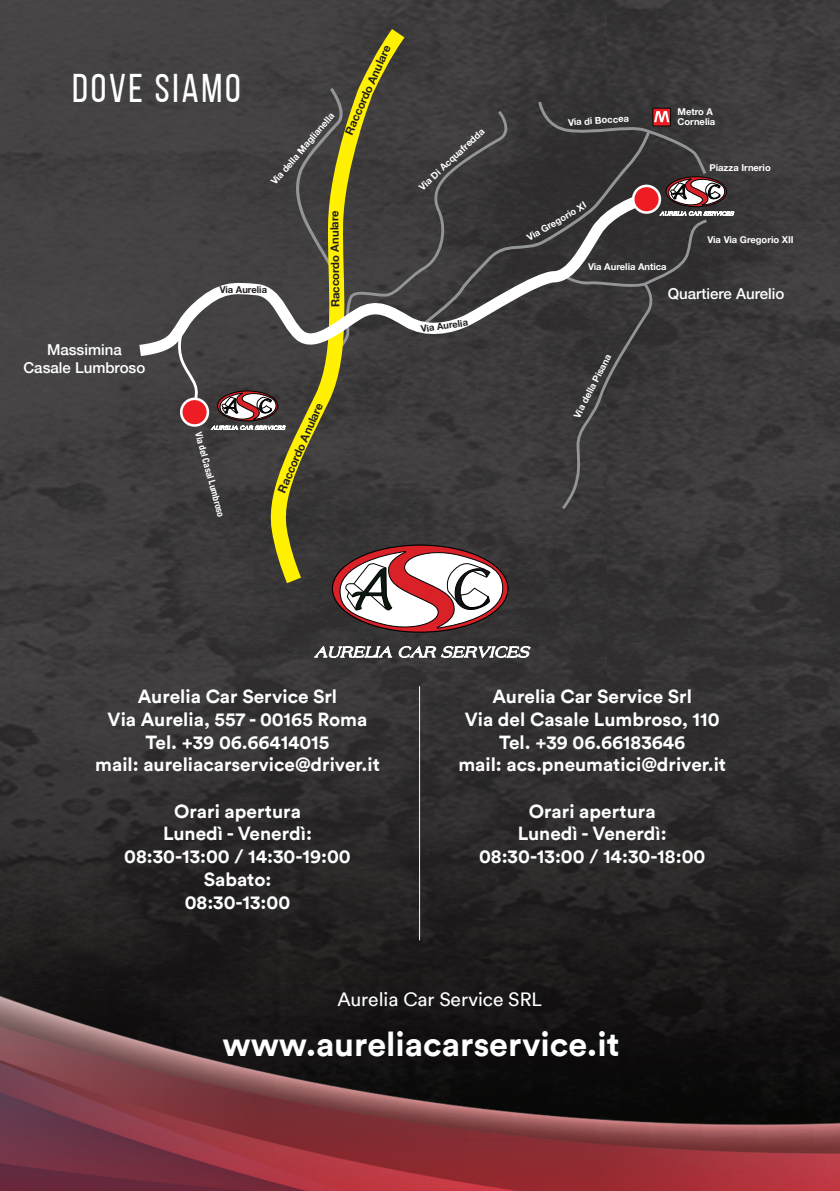
<style>
.page{position:relative;width:840px;height:1191px;background:#fff}
.page>*{position:absolute;margin:0;border:0;box-sizing:border-box;transform-origin:0 0}
.t1{font:40px "Bebas Neue";letter-spacing:.07em;color:#fff}
.t2{font:700 34px "Circular";color:#fff}
.t3{font:19.2px "Circular";color:#fff}
.t4{font:700 19px "Circular";color:#fff}
.t5{font:500 15px/18px "Helvetica Neue";color:#fff;text-align:center}
.t6{font:700 11.2px "Helvetica Neue";color:#231f20}
.t7{font:700 9.4px/10.4px "Helvetica Neue";color:#fff}
.t8{font:700 9.4px "Helvetica Neue";color:#231f20}
.t9{font:700 condensed 9.4px "Helvetica Neue";color:#fff}
</style>
<div class="page">
<img style="left:0;top:0;width:839px;height:1191px">
<svg style="left:332px;top:545px;width:175px;height:87px"></svg>
<svg style="left:312px;top:638px;width:219px;height:22px"></svg>
<svg style="left:339px;top:550px;width:164px;height:79px"></svg>
<svg style="left:300px;top:988px;width:22px;height:22px"></svg>
<svg style="left:176px;top:363px;width:24px;height:41px"></svg>
<div style="left:180px;top:397px;width:29px;height:30px;background:#ee1d23;border:3px solid #fff;border-radius:50%"></div>
<svg style="left:514px;top:128px;width:22px;height:63px"></svg>
<svg style="left:419px;top:109px;width:95px;height:82px;background:#403e3e"></svg>
<svg style="left:269px;top:22px;width:150px;height:569px;background:#585139"></svg>
<div style="left:217px;top:391px;width:61px;height:30px;border:1px solid #010101;border-radius:50%"></div>
<svg style="left:211px;top:393px;width:75px;height:39px"></svg>
<svg style="left:536px;top:99px;width:198px;height:413px;background:#3e3b3b"></svg>
<svg style="left:127px;top:191px;width:519px;height:172px;background:#52504a"></svg>
<div style="left:633px;top:186px;width:26px;height:26px;background:#ee1d23;border-radius:50%"></div>
<div style="left:631px;top:185px;width:29px;height:29px;border:3px solid #fff;border-radius:50%"></div>
<hr style="left:419px;top:686px;width:1px;height:254px;background:#fff">
<p class="t6" style="left:340px;top:130px;width:98px;rotate:-66deg">Raccordo Anulare</p>
<p class="t1" style="left:72px;top:67px;width:170px">DOVE SIAMO</p>
<p class="t7" style="left:269px;top:180px;width:93px;rotate:-49deg">Via della Maglianella</p>
<p class="t6" style="left:327px;top:307px;width:98px;rotate:-91deg">Raccordo Anulare</p>
<p class="t8" style="left:219px;top:282px;width:49px;rotate:-1deg">Via Aurelia</p>
<p class="t5" style="left:23px;top:339px;width:123px">Massimina<br>Casale Lumbroso</p>
<p class="t9" style="left:206px;top:430px;width:89px;rotate:75deg">Via del Casal Lumbroso</p>
<p class="t6" style="left:273px;top:489px;width:98px;rotate:-67deg">Raccordo Anulare</p>
<p class="t7" style="left:417px;top:184px;width:87px;rotate:-43deg">Via Di Acquafredda</p>
<p class="t8" style="left:420px;top:322px;width:49px;rotate:-8deg">Via Aurelia</p>
<p class="t7" style="left:567px;top:117px;width:62px;rotate:-4deg">Via di Boccea</p>
<p class="t7" style="left:677px;top:107px;width:39px">Metro A<br>Cornelia</p>
<p class="t7" style="left:709px;top:162px;width:63px">Piazza Irnerio</p>
<p class="t7" style="left:525px;top:234px;width:69px;rotate:-31deg">Via Gregorio XI</p>
<p class="t7" style="left:587px;top:261px;width:80px">Via Aurelia Antica</p>
<p class="t7" style="left:707px;top:234px;width:88px">Via Via Gregorio XII</p>
<p class="t7" style="left:572px;top:415px;width:72px;rotate:-63deg">Via della Pisana</p>
<p class="t5" style="left:667px;top:284px;width:118px">Quartiere Aurelio</p>
<p class="t4" style="left:138px;top:684px;width:201px">Aurelia Car Service Srl</p>
<p class="t4" style="left:108px;top:707px;width:261px">Via Aurelia, 557 - 00165 Roma</p>
<p class="t4" style="left:145px;top:729px;width:185px">Tel. +39 06.66414015</p>
<p class="t4" style="left:95px;top:752px;width:286px">mail: aureliacarservice@driver.it</p>
<p class="t4" style="left:174px;top:798px;width:128px">Orari apertura</p>
<p class="t4" style="left:163px;top:821px;width:150px">Lunedì - Venerdì:</p>
<p class="t4" style="left:124px;top:844px;width:228px">08:30-13:00 / 14:30-19:00</p>
<p class="t4" style="left:204px;top:867px;width:69px">Sabato:</p>
<p class="t4" style="left:185px;top:889px;width:107px">08:30-13:00</p>
<p class="t4" style="left:492px;top:684px;width:201px">Aurelia Car Service Srl</p>
<p class="t4" style="left:464px;top:707px;width:256px">Via del Casale Lumbroso, 110</p>
<p class="t4" style="left:499px;top:729px;width:188px">Tel. +39 06.66183646</p>
<p class="t4" style="left:458px;top:752px;width:269px">mail: acs.pneumatici@driver.it</p>
<p class="t4" style="left:528px;top:798px;width:128px">Orari apertura</p>
<p class="t4" style="left:517px;top:821px;width:150px">Lunedì - Venerdì:</p>
<p class="t4" style="left:479px;top:844px;width:227px">08:30-13:00 / 14:30-18:00</p>
<p class="t3" style="left:337px;top:987px;width:206px">Aurelia Car Service SRL</p>
<p class="t2" style="left:222px;top:1022px;width:398px">www.aureliacarservice.it</p>
</div>
